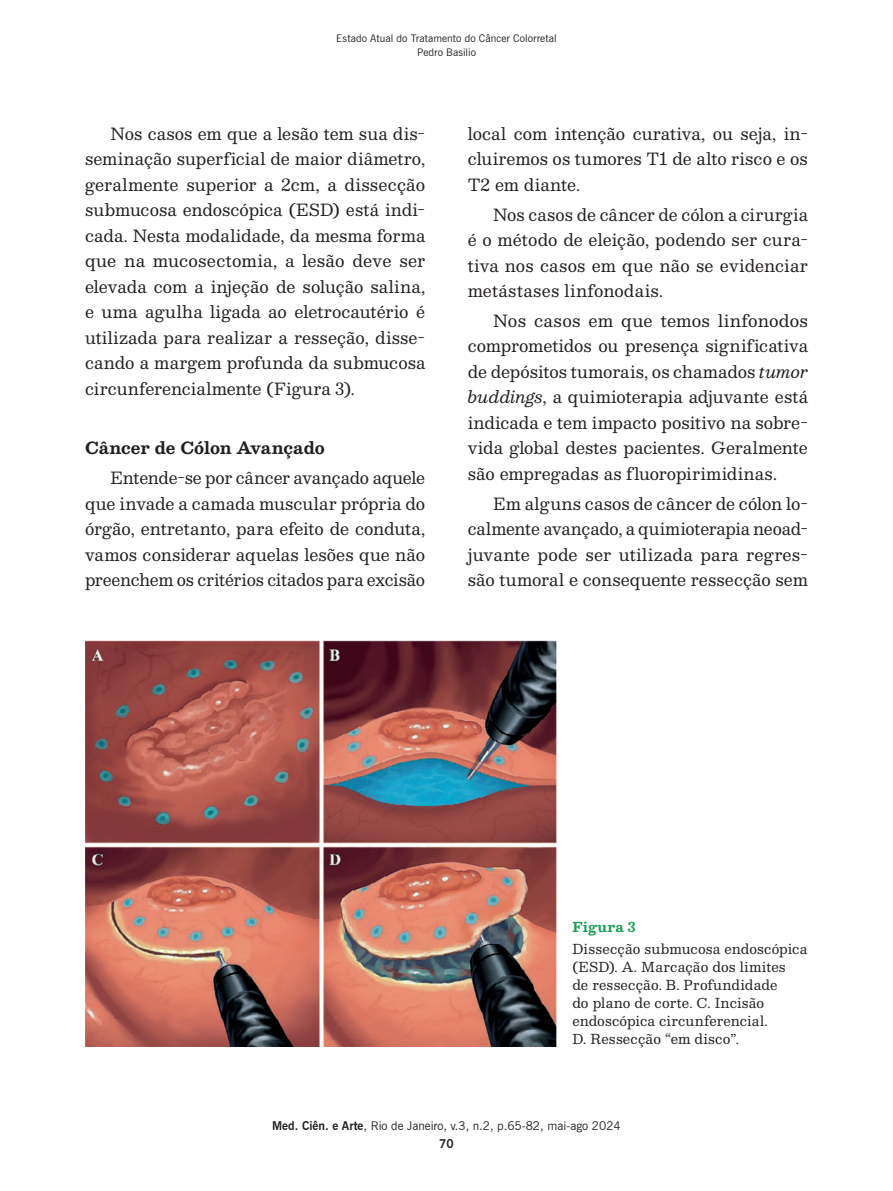
<style>
.page{position:relative;width:893px;height:1191px;background:#fff}
.page>*{position:absolute;margin:0;border:0;box-sizing:border-box;transform-origin:0 0}
.t1{font:16.5px/25.5px "Besley";letter-spacing:.005em;color:#231f20;text-align:justify}
.t2{font:700 16.5px "Besley";letter-spacing:-.01em;color:#231f20}
.t3{font:13.5px/18px "Besley";letter-spacing:.015em;color:#231f20}
.t4{font:700 13.5px "Besley";letter-spacing:.02em;color:#169e4e}
.t5{font:12px "News Gothic BT";color:#231f20}
.t6{font:700 12px "News Gothic BT";color:#231f20}
.t7{font:10.5px/13.5px "News Gothic BT";letter-spacing:.005em;color:#231f20;text-align:center}
.s1{font-style:italic}
.s2{font-weight:700}
</style>
<div class="page">
<img style="left:85px;top:640px;width:472px;height:406px">
<p class="t7" style="left:336px;top:31px;width:222px">Estado Atual do Tratamento do Câncer Colorretal<br>Pedro Basilio</p>
<p class="t1" style="left:85px;top:121px;width:342px;text-indent:26px">Nos casos em que a lesão tem sua dis&shy;seminação superficial de maior diâmetro, geralmente superior a 2cm, a dissecção submucosa endoscópica (ESD) está indi&shy;cada. Nesta modalidade, da mesma forma que na mucosectomia, a lesão deve ser elevada com a injeção de solução salina, e uma agulha ligada ao eletrocautério é utilizada para realizar a resseção, disse&shy;cando a margem profunda da submucosa circunferencialmente (Figura 3).</p>
<p class="t2" style="left:85px;top:436px;width:241px">Câncer de Cólon Avançado</p>
<p class="t1" style="left:85px;top:465px;width:342px;text-indent:26px">Entende-se por câncer avançado aquele que invade a camada muscular própria do órgão, entretanto, para efeito de conduta, vamos considerar aquelas lesões que não preenchem os critérios citados para excisão</p>
<p class="t1" style="left:468px;top:121px;width:342px">local com intenção curativa, ou seja, in&shy;cluiremos os tumores T1 de alto risco e os T2 em diante.</p>
<p class="t1" style="left:468px;top:201px;width:342px;text-indent:26px">Nos casos de câncer de cólon a cirurgia é o método de eleição, podendo ser cura&shy;tiva nos casos em que não se evidenciar metástases linfonodais.</p>
<p class="t1" style="left:468px;top:308px;width:342px;text-indent:26px">Nos casos em que temos linfonodos comprometidos ou presença significativa de depósitos tumorais, os chamados <span class="s1">tumor buddings</span>, a quimioterapia adjuvante está indicada e tem impacto positivo na sobre&shy;vida global destes pacientes. Geralmente são empregadas as fluoropirimidinas.</p>
<p class="t1" style="left:468px;top:490px;width:342px;text-indent:26px">Em alguns casos de câncer de cólon lo&shy;calmente avançado, a quimioterapia neoad&shy;juvante pode ser utilizada para regres&shy;são tumoral e consequente ressecção sem</p>
<p class="t4" style="left:572px;top:917px;width:65px">Figura 3</p>
<p class="t3" style="left:572px;top:940px;width:236px">Dissecção submucosa endoscópica (ESD). A. Marcação dos limites<br>de ressecção. B. Profundidade<br>do plano de corte. C. Incisão endoscópica circunferencial.<br>D. Ressecção “em disco”.</p>
<p class="t5" style="left:272px;top:1118px;width:350px"><span class="s2">Med. Ciên. e Arte</span>, Rio de Janeiro, v.3, n.2, p.65-82, mai-ago 2024</p>
<p class="t6" style="left:439px;top:1136px;width:16px">70</p>
</div>
